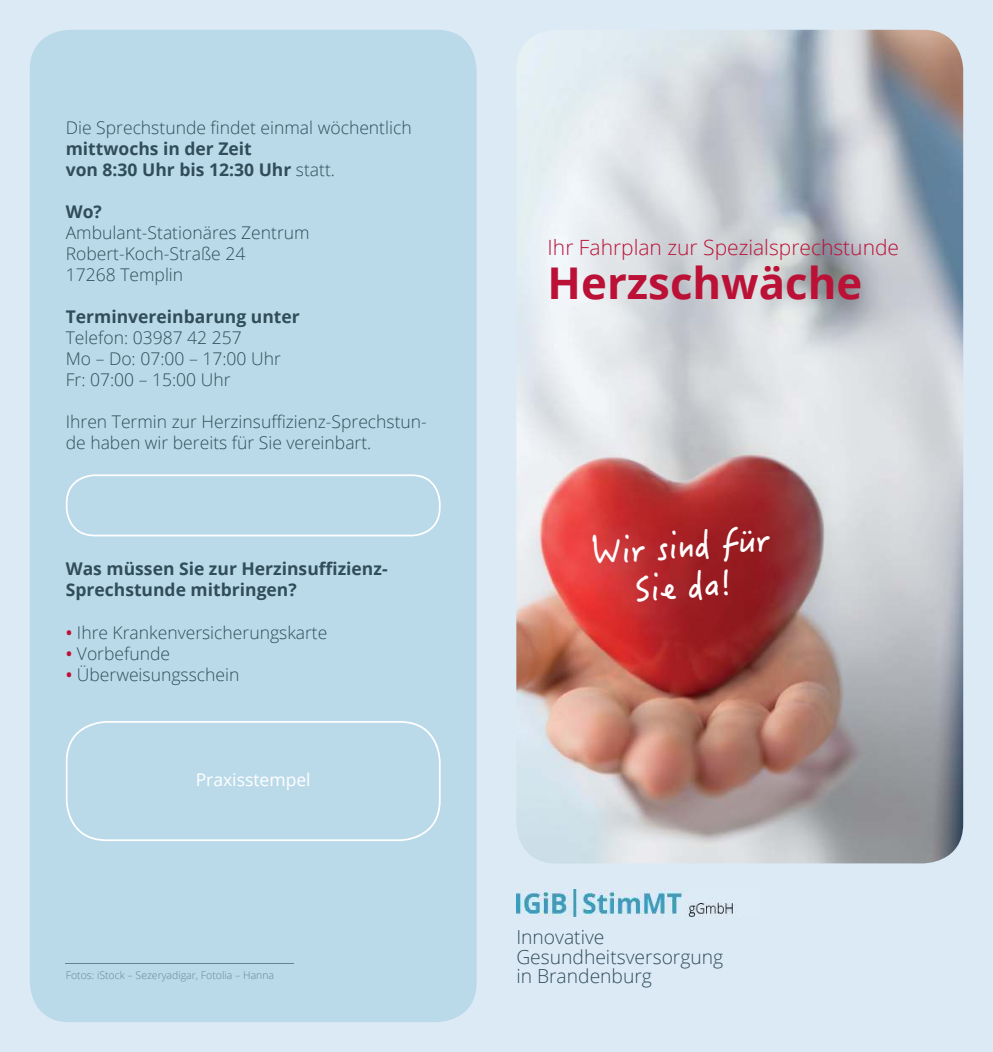
<style>
.page{position:relative;width:993px;height:1052px;background:#fff}
.page>*{position:absolute;margin:0;border:0;box-sizing:border-box;transform-origin:0 0}
.t1{font:700 43.75px "Open Sans";color:#bb1137}
.t2{font:35px/40.2px "Hanzi Pen SC W5";color:#fff;text-align:center}
.t3{font:300 21px "Open Sans";color:#bb1137}
.t4{font:300 19.25px/19.2px "Open Sans";color:#314d5a}
.t5{font:300 17.5px/21px "Open Sans";color:#314d5a}
.t6{font:700 17.5px/21px "Open Sans";color:#314d5a}
.t7{font:17.5px "Open Sans";color:#fff}
.t8{font:300 10.5px "Open Sans";color:#658594}
.s1{font-weight:300}
.s2{font-weight:600;color:#bb1137}
</style>
<div class="page">
<div style="left:0;top:0;width:992px;height:1052px;background:#dceaf6"></div>
<div style="left:30px;top:30px;width:446px;height:992px;background:#bbdae9;border-radius:40px"></div>
<svg style="left:66px;top:474px;width:374px;height:62px"></svg>
<svg style="left:66px;top:721px;width:374px;height:120px"></svg>
<hr style="left:66px;top:963px;width:228px;height:1px;background:#658594">
<img style="left:516px;top:30px;width:446px;height:833px">
<img style="left:516px;top:889px;width:219px;height:27px">
<p class="t5" style="left:66px;top:117px;width:347px">Die Sprechstunde findet einmal wöchentlich</p>
<p class="t6" style="left:66px;top:140px;width:271px">mittwochs in der Zeit<br>von 8:30 Uhr bis 12:30 Uhr <span class="s1">statt.</span></p>
<p class="t6" style="left:66px;top:203px;width:38px">Wo?</p>
<p class="t5" style="left:66px;top:222px;width:245px">Ambulant-Stationäres Zentrum<br>Robert-Koch-Straße 24<br>17268 Templin</p>
<p class="t6" style="left:66px;top:308px;width:235px">Terminvereinbarung unter</p>
<p class="t5" style="left:66px;top:327px;width:216px">Telefon: 03987 42 257<br>Mo – Do: 07:00 – 17:00 Uhr<br>Fr: 07:00 – 15:00 Uhr</p>
<p class="t5" style="left:66px;top:411px;width:362px">Ihren Termin zur Herzinsuffizienz-Sprechstun&shy;de haben wir bereits für Sie vereinbart.</p>
<p class="t6" style="left:66px;top:558px;width:323px">Was müssen Sie zur Herzinsuffizienz-<br>Sprechstunde mitbringen?</p>
<p class="t5" style="left:66px;top:621px;width:263px"><span class="s2">ï</span> Ihre Krankenversicherungskarte <span class="s2">ï</span> Vorbefunde<br><span class="s2">ï</span> Überweisungsschein</p>
<p class="t7" style="left:196px;top:772px;width:116px">Praxisstempel</p>
<p class="t8" style="left:66px;top:968px;width:210px">Fotos: iStock – Sezeryadigar, Fotolia – Hanna</p>
<p class="t3" style="left:547px;top:233px;width:353px">Ihr Fahrplan zur Spezialsprechstunde</p>
<h1 class="t1" style="left:547px;top:266px;width:316px">Herzschwäche</h1>
<h2 class="t2" style="left:589px;top:532px;width:179px;rotate:-5deg">Wir sind für<br>Sie da!</h2>
<p class="t4" style="left:516px;top:927px;width:208px">Innovative<br>Gesundheitsversorgung in Brandenburg</p>
</div>
